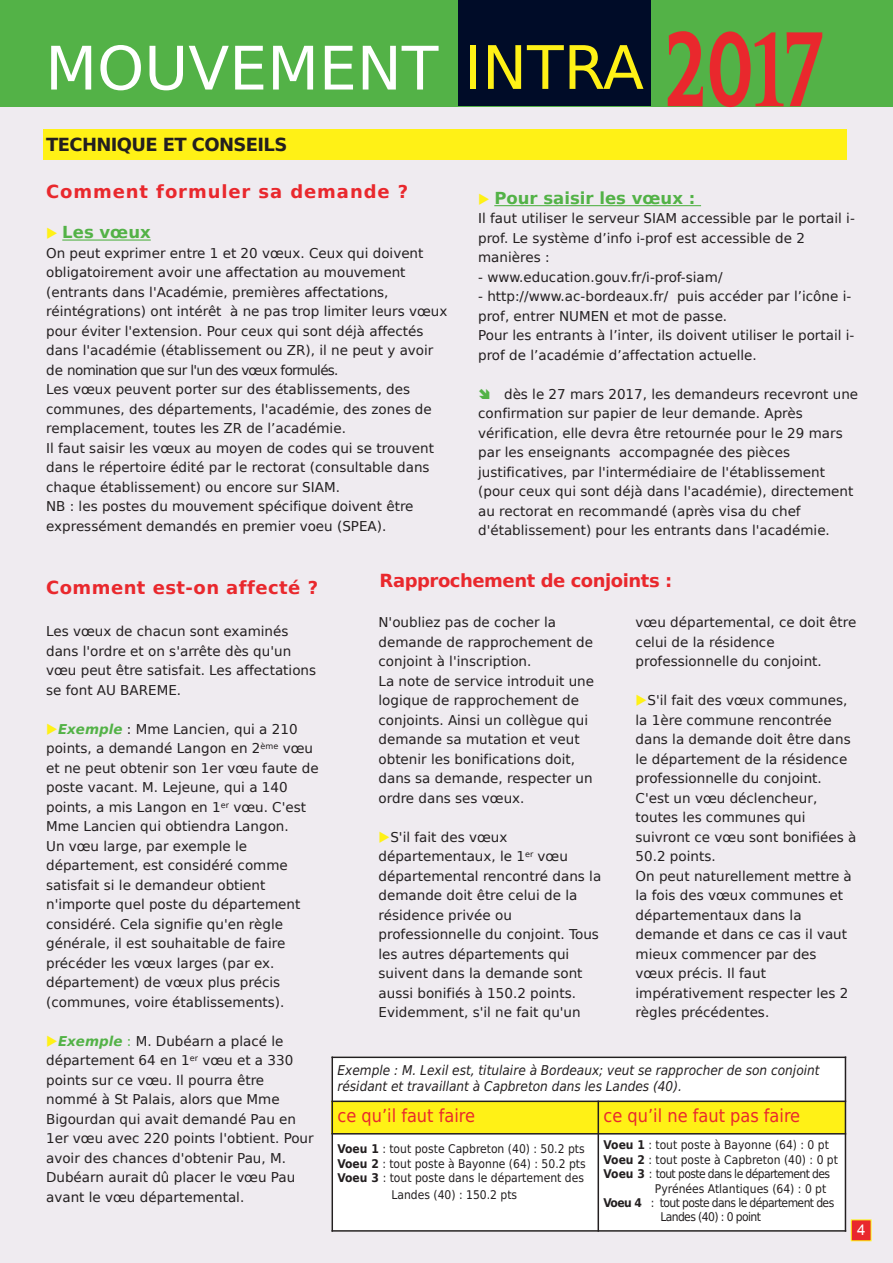
<style>
.page{position:relative;width:893px;height:1263px;background:#efebf0}
.page>*{position:absolute;margin:0;border:0;box-sizing:border-box;transform-origin:0 0}
.t1{font:60px "DejaVu Sans";color:#fff}
.t2{font:700 18px "DejaVu Sans";letter-spacing:.025em;color:#e9282d}
.t3{font:18px "DejaVu Sans Condensed";color:#e9282d}
.t4{font:700 18px "DejaVu Sans";letter-spacing:-.035em;color:#231f20}
.t5{font:700 16.5px "DejaVu Sans";color:#53b247}
.t6{font:15px "Arial";color:#fff}
.t7{font:13.5px/19.5px "DejaVu Sans";color:#231f20}
.t8{font:italic 13.5px/16.2px "DejaVu Sans Condensed";color:#231f20}
.t9{font:12px/14.4px "DejaVu Sans Condensed";color:#231f20;text-align:justify}
.s1{color:#fff116}
.s2{font-family:"Penumbra Semibold Serif";font-size:94.5px;color:#e9282d}
.s3{color:#53b247}
.s4{font-weight:700;font-style:italic;color:#53b247}
.s5{font-weight:700}
</style>
<div class="page">
<div style="left:851px;top:1220px;width:20px;height:20px;background:#e9282d"></div>
<div style="left:851px;top:1220px;width:20px;height:21px;border:1px solid #fff116"></div>
<div style="left:0;top:0;width:893px;height:107px;background:#53b247"></div>
<div style="left:458px;top:0;width:192px;height:106px;background:#000c28"></div>
<hr style="left:62px;top:239px;width:89px;height:2px;background:#53b247">
<div style="left:43px;top:129px;width:803px;height:31px;background:#fff116"></div>
<hr style="left:494px;top:205px;width:207px;height:1px;background:#53b247">
<div style="left:331px;top:1056px;width:514px;height:45px;background:#fff"></div>
<div style="left:331px;top:1101px;width:267px;height:33px;background:#fff116"></div>
<div style="left:598px;top:1101px;width:248px;height:33px;background:#fff116"></div>
<div style="left:331px;top:1134px;width:267px;height:98px;background:#fff"></div>
<div style="left:598px;top:1134px;width:248px;height:98px;background:#fff"></div>
<hr style="left:331px;top:1056px;width:2px;height:176px;background:#231f20">
<hr style="left:597px;top:1100px;width:2px;height:132px;background:#231f20">
<hr style="left:845px;top:1056px;width:1px;height:176px;background:#231f20">
<hr style="left:331px;top:1056px;width:515px;height:2px;background:#231f20">
<hr style="left:331px;top:1100px;width:515px;height:2px;background:#231f20">
<hr style="left:331px;top:1133px;width:515px;height:1px;background:#231f20">
<hr style="left:331px;top:1230px;width:515px;height:2px;background:#231f20">
<h1 class="t1" style="left:45px;top:34px;width:781px">MOUvEMENT <span class="s1">INTRA</span> <span class="s2">2017</span></h1>
<h2 class="t4" style="left:46px;top:134px;width:243px">technique et conseils</h2>
<h2 class="t2" style="left:46px;top:181px;width:364px">comment formuler sa demande ?</h2>
<p class="t5" style="left:46px;top:223px;width:106px"><span class="s1">◆</span> les vœux</p>
<p class="t7" style="left:46px;top:243px;width:403px">On peut exprimer entre 1 et 20 vœux. Ceux qui doivent obligatoirement avoir une affectation au mouvement (entrants dans l'Académie, premières affectations, réintégrations) ont intérêt à ne pas trop limiter leurs vœux pour éviter l'extension. Pour ceux qui sont déjà affectés dans l'académie (établissement ou ZR), il ne peut y avoir de nomination que sur l'un des vœux formulés.<br>les vœux peuvent porter sur des établissements, des communes, des départements, l'académie, des zones de remplacement, toutes les ZR de l’académie.<br>Il faut saisir les vœux au moyen de codes qui se trouvent dans le répertoire édité par le rectorat (consultable dans chaque établissement) ou encore sur SIAM.<br>NB : les postes du mouvement spécifique doivent être expressément demandés en premier voeu (SPEA).</p>
<p class="t5" style="left:478px;top:189px;width:219px"><span class="s1">◆</span> pour saisir les vœux :</p>
<p class="t7" style="left:478px;top:209px;width:378px">Il faut utiliser le serveur SIAM accessible par le portail i&shy;prof. le système d’info i-prof est accessible de 2 manières :</p>
<p class="t7" style="left:478px;top:267px;width:246px">- www.education.gouv.fr/i-prof-siam/</p>
<p class="t7" style="left:478px;top:287px;width:378px">- http://www.ac-bordeaux.fr/ puis accéder par l’icône i&shy;prof, entrer NUMEN et mot de passe.<br>Pour les entrants à l’inter, ils doivent utiliser le portail i&shy;prof de l’académie d’affectation actuelle.</p>
<p class="t7" style="left:478px;top:384px;width:382px"><span class="s3">➔</span> dès le 27 mars 2017, les demandeurs recevront une confirmation sur papier de leur demande. Après vérification, elle devra être retournée pour le 29 mars par les enseignants accompagnée des pièces justificatives, par l'intermédiaire de l'établissement (pour ceux qui sont déjà dans l'académie), directement au rectorat en recommandé (après visa du chef d'établissement) pour les entrants dans l'académie.</p>
<h2 class="t2" style="left:46px;top:577px;width:273px">comment est-on affecté ?</h2>
<p class="t7" style="left:46px;top:622px;width:272px">les vœux de chacun sont examinés dans l'ordre et on s'arrête dès qu'un vœu peut être satisfait. les affectations se font AU BAREME.</p>
<p class="t7" style="left:46px;top:719px;width:274px"><span class="s1">◆</span><span class="s4">Exemple</span> : Mme lancien, qui a 210 points, a demandé langon en 2<sup>ème</sup> vœu et ne peut obtenir son 1er vœu faute de poste vacant. M. lejeune, qui a 140 points, a mis langon en 1<sup>er</sup> vœu. C'est Mme lancien qui obtiendra langon.<br>Un vœu large, par exemple le département, est considéré comme satisfait si le demandeur obtient n'importe quel poste du département considéré. Cela signifie qu'en règle générale, il est souhaitable de faire précéder les vœux larges (par ex. département) de vœux plus précis (communes, voire établissements).</p>
<p class="t7" style="left:46px;top:1031px;width:269px"><span class="s1">◆</span><span class="s4">Exemple</span> <span class="s3">:</span> M. Dubéarn a placé le département 64 en 1<sup>er</sup> vœu et a 330 points sur ce vœu. Il pourra être nommé à St Palais, alors que Mme<br>Bigourdan qui avait demandé Pau en<br>1er vœu avec 220 points l'obtient. Pour avoir des chances d'obtenir Pau, M.<br>Dubéarn aurait dû placer le vœu Pau avant le vœu départemental.</p>
<h2 class="t2" style="left:380px;top:570px;width:294px">rapprochement de conjoints :</h2>
<p class="t7" style="left:379px;top:613px;width:217px">N'oubliez pas de cocher la demande de rapprochement de conjoint à l'inscription.<br>la note de service introduit une logique de rapprochement de conjoints. Ainsi un collègue qui demande sa mutation et veut obtenir les bonifications doit, dans sa demande, respecter un ordre dans ses vœux.</p>
<p class="t7" style="left:378px;top:827px;width:224px"><span class="s1">◆</span>S'il fait des vœux départementaux, le 1<sup>er</sup> vœu départemental rencontré dans la demande doit être celui de la résidence privée ou professionnelle du conjoint. Tous les autres départements qui suivent dans la demande sont aussi bonifiés à 150.2 points.<br>Evidemment, s'il ne fait qu'un</p>
<p class="t7" style="left:636px;top:613px;width:222px">vœu départemental, ce doit être celui de la résidence professionnelle du conjoint.</p>
<p class="t7" style="left:636px;top:691px;width:222px"><span class="s1">◆</span>S'il fait des vœux communes, la 1ère commune rencontrée dans la demande doit être dans le département de la résidence professionnelle du conjoint.<br>C'est un vœu déclencheur, toutes les communes qui suivront ce vœu sont bonifiées à<br>50.2 points.<br>On peut naturellement mettre à la fois des vœux communes et départementaux dans la demande et dans ce cas il vaut mieux commencer par des vœux précis. Il faut impérativement respecter les 2 règles précédentes.</p>
<p class="t8" style="left:337px;top:1062px;width:484px">Exemple : M. Lexil est, titulaire à Bordeaux; veut se rapprocher de son conjoint résidant et travaillant à Capbreton dans les Landes (40).</p>
<h2 class="t3" style="left:337px;top:1105px;width:139px">ce qu’il faut faire</h2>
<h2 class="t3" style="left:603px;top:1105px;width:198px">ce qu’il ne faut pas faire</h2>
<p class="t9" style="left:337px;top:1142px;width:250px"><span class="s5">Voeu 1</span> : tout poste capbreton (40) : 50.2 pts <span class="s5">Voeu 2</span> : tout poste à Bayonne (64) : 50.2 pts <span class="s5">Voeu 3</span> : tout poste dans le département des</p>
<p class="t9" style="left:391px;top:1187px;width:127px">landes (40) : 150.2 pts</p>
<p class="t9" style="left:603px;top:1138px;width:227px"><span class="s5">Voeu 1</span> : tout poste à Bayonne (64) : 0 pt</p>
<p class="t9" style="left:603px;top:1152px;width:236px"><span class="s5">Voeu 2</span> : tout poste à capbreton (40) : 0 pt</p>
<p class="t9" style="left:603px;top:1167px;width:228px"><span class="s5">Voeu 3</span> : tout poste dans le département des</p>
<p class="t9" style="left:655px;top:1181px;width:173px">Pyrénées atlantiques (64) : 0 pt</p>
<p class="t9" style="left:603px;top:1196px;width:232px"><span class="s5">Voeu 4</span> : tout poste dans le département des</p>
<p class="t9" style="left:660px;top:1210px;width:102px">landes (40) : 0 point</p>
<p class="t6" style="left:857px;top:1222px;width:10px">4</p>
</div>
